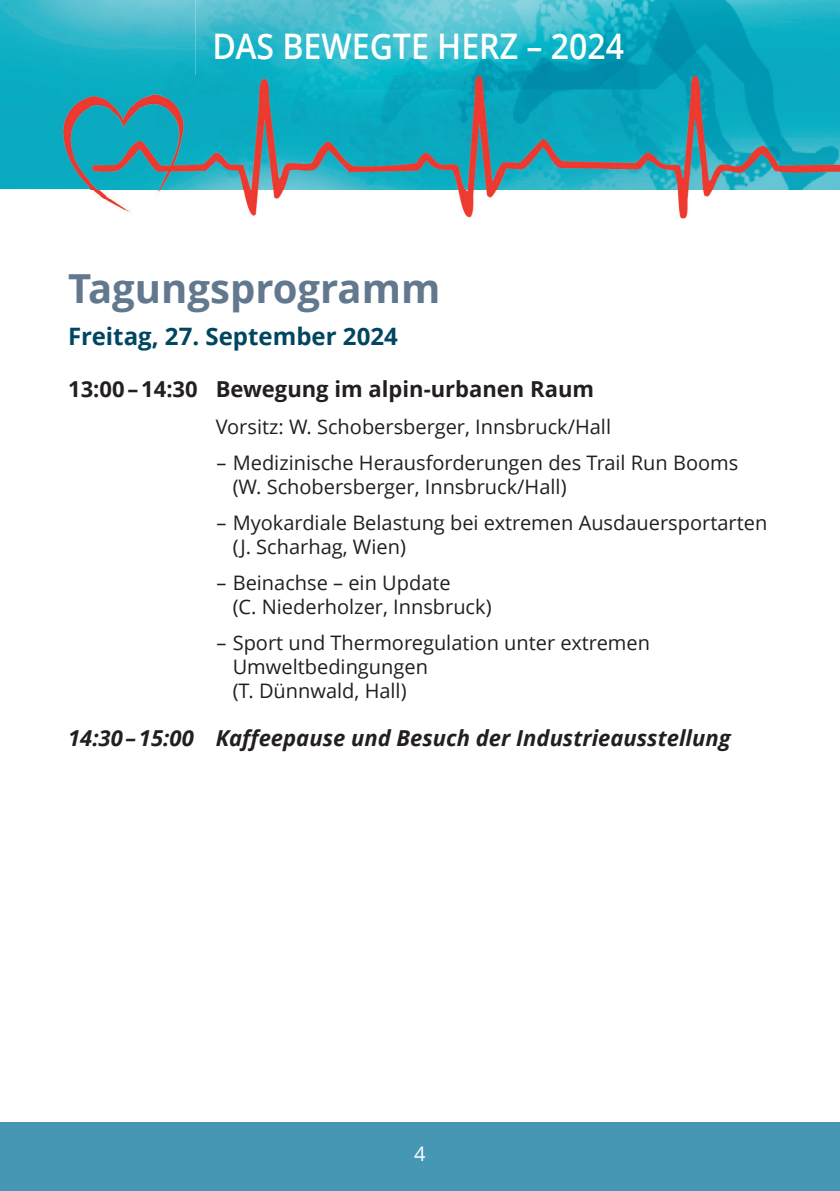
<style>
.page{position:relative;width:840px;height:1191px;background:#fff}
.page>*{position:absolute;margin:0;border:0;box-sizing:border-box;transform-origin:0 0}
.t1{font:700 40px "Open Sans";color:#61788e}
.t2{font:600 35.2px "Open Sans";color:#fff;scale:.91 1}
.t3{font:700 24px "Open Sans";color:#014660}
.t4{font:italic 700 22px "Open Sans";color:#231f20}
.t5{font:700 22px "Open Sans";color:#231f20}
.t6{font:20px/24px "Open Sans";color:#231f20}
.t7{font:20px "Open Sans";color:#fff}
</style>
<div class="page">
<div style="left:0;top:1123px;width:839px;height:68px;background:#4597b4"></div>
<img style="left:0;top:0;width:839px;height:219px">
<img style="left:195px;top:75px;width:644px;height:114px">
<img style="left:90px;top:75px;width:105px;height:144px">
<p class="t2" style="left:212px;top:22px;width:453px">DAS BEWEGTE HERZ – 2024</p>
<p class="t1" style="left:68px;top:260px;width:373px">Tagungsprogramm</p>
<p class="t3" style="left:68px;top:319px;width:331px">Freitag, 27. September 2024</p>
<p class="t5" style="left:68px;top:373px;width:527px">13:00–14:30 Bewegung im alpin-urbanen Raum</p>
<p class="t6" style="left:215px;top:414px;width:396px">Vorsitz: W. Schobersberger, Innsbruck/Hall</p>
<p class="t6" style="left:232px;top:450px;width:507px;text-indent:-16px">– Medizinische Herausforderungen des Trail Run Booms (W. Schobersberger, Innsbruck/Hall)</p>
<p class="t6" style="left:232px;top:510px;width:536px;text-indent:-16px">– Myokardiale Belastung bei extremen Ausdauersportarten (J. Scharhag, Wien)</p>
<p class="t6" style="left:232px;top:570px;width:260px;text-indent:-16px">– Beinachse – ein Update<br>(C. Niederholzer, Innsbruck)</p>
<p class="t6" style="left:232px;top:630px;width:418px;text-indent:-16px">– Sport und Thermoregulation unter extremen<br>Umweltbedingungen<br>(T. Dünnwald, Hall)</p>
<p class="t4" style="left:68px;top:722px;width:663px">14:30–15:00 Kaffeepause und Besuch der Industrieausstellung</p>
<p class="t7" style="left:414px;top:1139px;width:13px">4</p>
</div>
